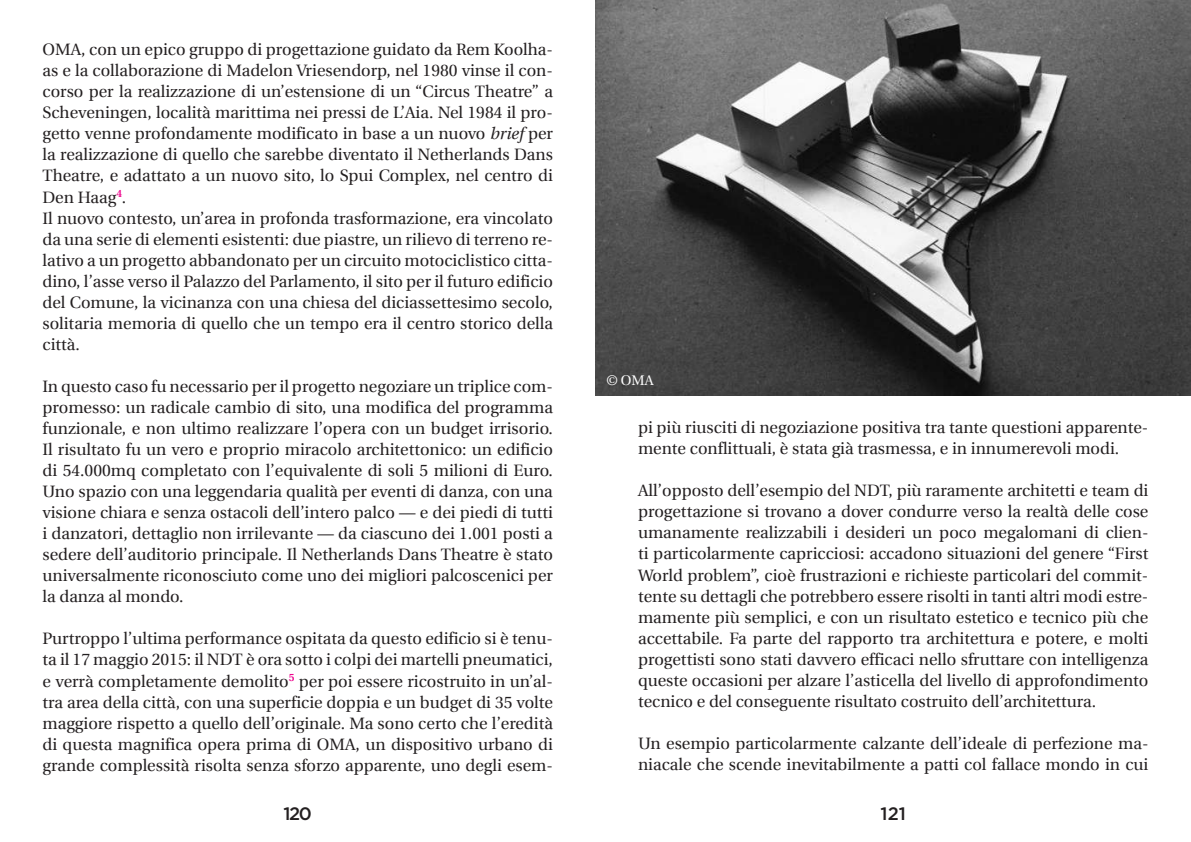
<style>
.page{position:relative;width:1191px;height:842px;background:#fff}
.page>*{position:absolute;margin:0;border:0;box-sizing:border-box;transform-origin:0 0}
.t1{font:500 18px "Gotham";letter-spacing:-.04em;color:#231f20}
.t2{font:16.5px/21px "Utopia";color:#231f20}
.t3{font:14px "Utopia";color:#fff}
.s1{font-style:italic}
</style>
<div class="page">
<img style="left:595px;top:0;width:596px;height:395px">
<p class="t2" style="left:43px;top:39px;width:512px">OMA, con un epico gruppo di progettazione guidato da Rem Koolha&shy;as e la collaborazione di Madelon Vriesendorp, nel 1980 vinse il con&shy;corso per la realizzazione di un’estensione di un “Circus Theatre” a Scheveningen, località marittima nei pressi de L’Aia. Nel 1984 il pro&shy;getto venne profondamente modificato in base a un nuovo <span class="s1">brief</span> per la realizzazione di quello che sarebbe diventato il Netherlands Dans Theatre, e adattato a un nuovo sito, lo Spui Complex, nel centro di Den Haag<sup>4</sup>.<br>Il nuovo contesto, un’area in profonda trasformazione, era vincolato da una serie di elementi esistenti: due piastre, un rilievo di terreno re&shy;lativo a un progetto abbandonato per un circuito motociclistico citta&shy;dino, l’asse verso il Palazzo del Parlamento, il sito per il futuro edificio del Comune, la vicinanza con una chiesa del diciassettesimo secolo, solitaria memoria di quello che un tempo era il centro storico della città.</p>
<p class="t2" style="left:43px;top:376px;width:512px;text-align:justify">In questo caso fu necessario per il progetto negoziare un triplice com&shy;promesso: un radicale cambio di sito, una modifica del programma funzionale, e non ultimo realizzare l’opera con un budget irrisorio.<br>Il risultato fu un vero e proprio miracolo architettonico: un edificio di 54.000mq completato con l’equivalente di soli 5 milioni di Euro.<br>Uno spazio con una leggendaria qualità per eventi di danza, con una visione chiara e senza ostacoli dell’intero palco — e dei piedi di tutti i danzatori, dettaglio non irrilevante — da ciascuno dei 1.001 posti a sedere dell’auditorio principale. Il Netherlands Dans Theatre è stato universalmente riconosciuto come uno dei migliori palcoscenici per la danza al mondo.</p>
<p class="t2" style="left:43px;top:628px;width:512px;text-align:justify">Purtroppo l’ultima performance ospitata da questo edificio si è tenu&shy;ta il 17 maggio 2015: il NDT è ora sotto i colpi dei martelli pneumatici, e verrà completamente demolito<sup>5</sup> per poi essere ricostruito in un’al&shy;tra area della città, con una superficie doppia e un budget di 35 volte maggiore rispetto a quello dell’originale. Ma sono certo che l’eredità di questa magnifica opera prima di OMA, un dispositivo urbano di grande complessità risolta senza sforzo apparente, uno degli esem-</p>
<p class="t3" style="left:606px;top:372px;width:49px">© OMA</p>
<p class="t2" style="left:638px;top:418px;width:512px">pi più riusciti di negoziazione positiva tra tante questioni apparente&shy;mente conflittuali, è stata già trasmessa, e in innumerevoli modi.</p>
<p class="t2" style="left:638px;top:481px;width:512px;text-align:justify">All’opposto dell’esempio del NDT, più raramente architetti e team di progettazione si trovano a dover condurre verso la realtà delle cose umanamente realizzabili i desideri un poco megalomani di clien&shy;ti particolarmente capricciosi: accadono situazioni del genere “First World problem”, cioè frustrazioni e richieste particolari del commit&shy;tente su dettagli che potrebbero essere risolti in tanti altri modi estre&shy;mamente più semplici, e con un risultato estetico e tecnico più che accettabile. Fa parte del rapporto tra architettura e potere, e molti progettisti sono stati davvero efficaci nello sfruttare con intelligenza queste occasioni per alzare l’asticella del livello di approfondimento tecnico e del conseguente risultato costruito dell’architettura.</p>
<p class="t2" style="left:638px;top:733px;width:512px">Un esempio particolarmente calzante dell’ideale di perfezione ma&shy;niacale che scende inevitabilmente a patti col fallace mondo in cui</p>
<p class="t1" style="left:283px;top:802px;width:30px">120</p>
<p class="t1" style="left:880px;top:802px;width:27px">121</p>
</div>
